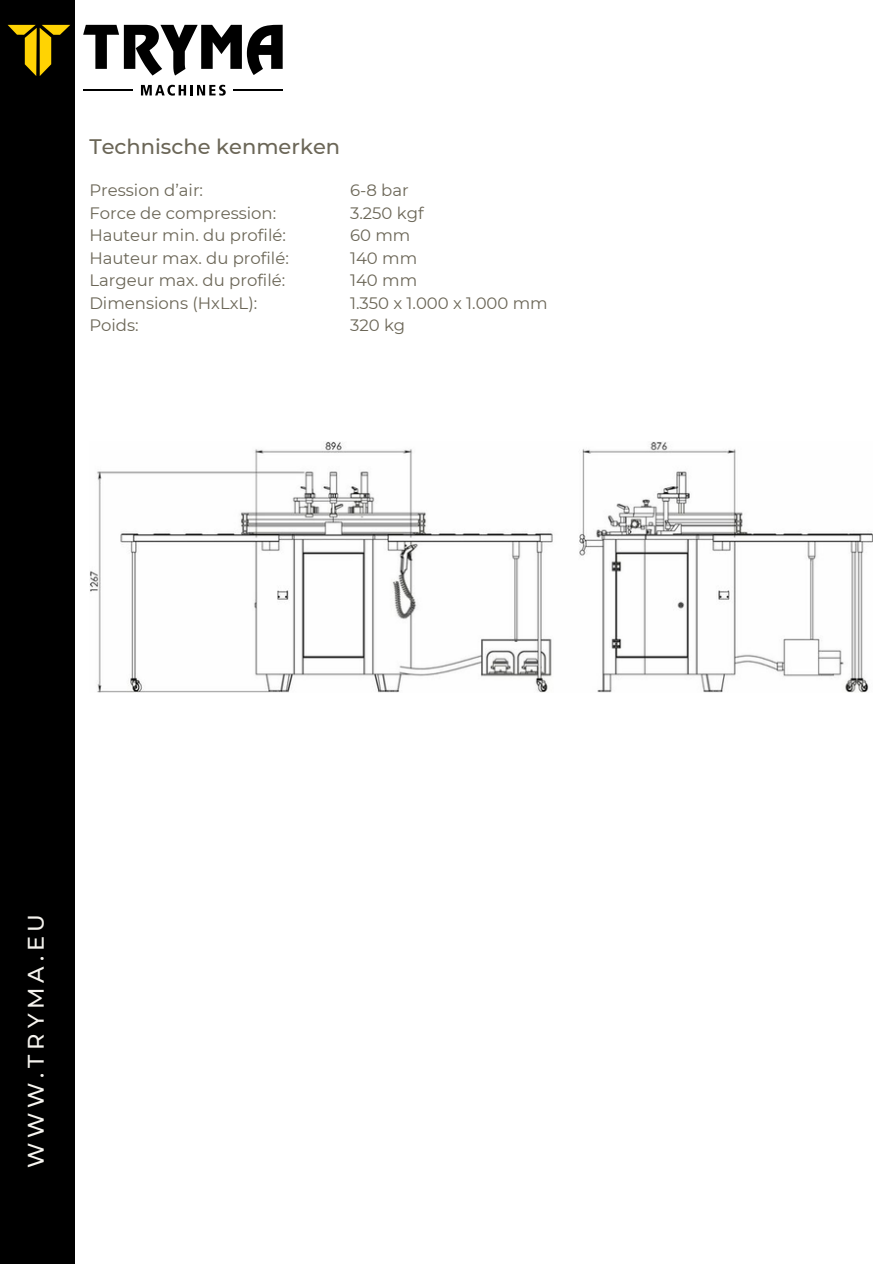
<style>
.page{position:relative;width:893px;height:1264px;background:#fff}
.page>*{position:absolute;margin:0;border:0;box-sizing:border-box;transform-origin:0 0}
.t1{font:500 22.5px "Montserrat";letter-spacing:.215em;color:#f6f4ef}
.t2{font:500 21px "Montserrat";color:#6b6657}
.t3{font:16.5px "Montserrat";color:#6b6657}
</style>
<div class="page">
<div style="left:0;top:0;width:74px;height:1263px;background:#000"></div>
<svg style="left:83px;top:25px;width:200px;height:51px"></svg>
<svg style="left:8px;top:25px;width:62px;height:51px"></svg>
<svg style="left:141px;top:85px;width:85px;height:11px"></svg>
<hr style="left:83px;top:90px;width:50px;height:1px;background:#000">
<hr style="left:233px;top:90px;width:49px;height:1px;background:#000">
<img style="left:89px;top:441px;width:783px;height:251px">
<h2 class="t2" style="left:89px;top:133px;width:252px">Technische kenmerken</h2>
<p class="t3" style="left:89px;top:180px;width:115px">Pression d’air:</p>
<p class="t3" style="left:89px;top:203px;width:188px">Force de compression:</p>
<p class="t3" style="left:89px;top:225px;width:198px">Hauteur min. du profilé:</p>
<p class="t3" style="left:89px;top:248px;width:201px">Hauteur max. du profilé:</p>
<p class="t3" style="left:89px;top:270px;width:197px">Largeur max. du profilé:</p>
<p class="t3" style="left:89px;top:293px;width:169px">Dimensions (HxLxL):</p>
<p class="t3" style="left:89px;top:315px;width:51px">Poids:</p>
<p class="t3" style="left:350px;top:180px;width:60px">6-8 bar</p>
<p class="t3" style="left:350px;top:203px;width:75px">3.250 kgf</p>
<p class="t3" style="left:350px;top:225px;width:62px">60 mm</p>
<p class="t3" style="left:350px;top:248px;width:69px">140 mm</p>
<p class="t3" style="left:350px;top:270px;width:69px">140 mm</p>
<p class="t3" style="left:350px;top:293px;width:199px">1.350 x 1.000 x 1.000 mm</p>
<p class="t3" style="left:350px;top:315px;width:57px">320 kg</p>
<h1 class="t1" style="left:22px;top:1167px;width:256px;rotate:-90deg">WWW.TRYMA.EU</h1>
</div>
